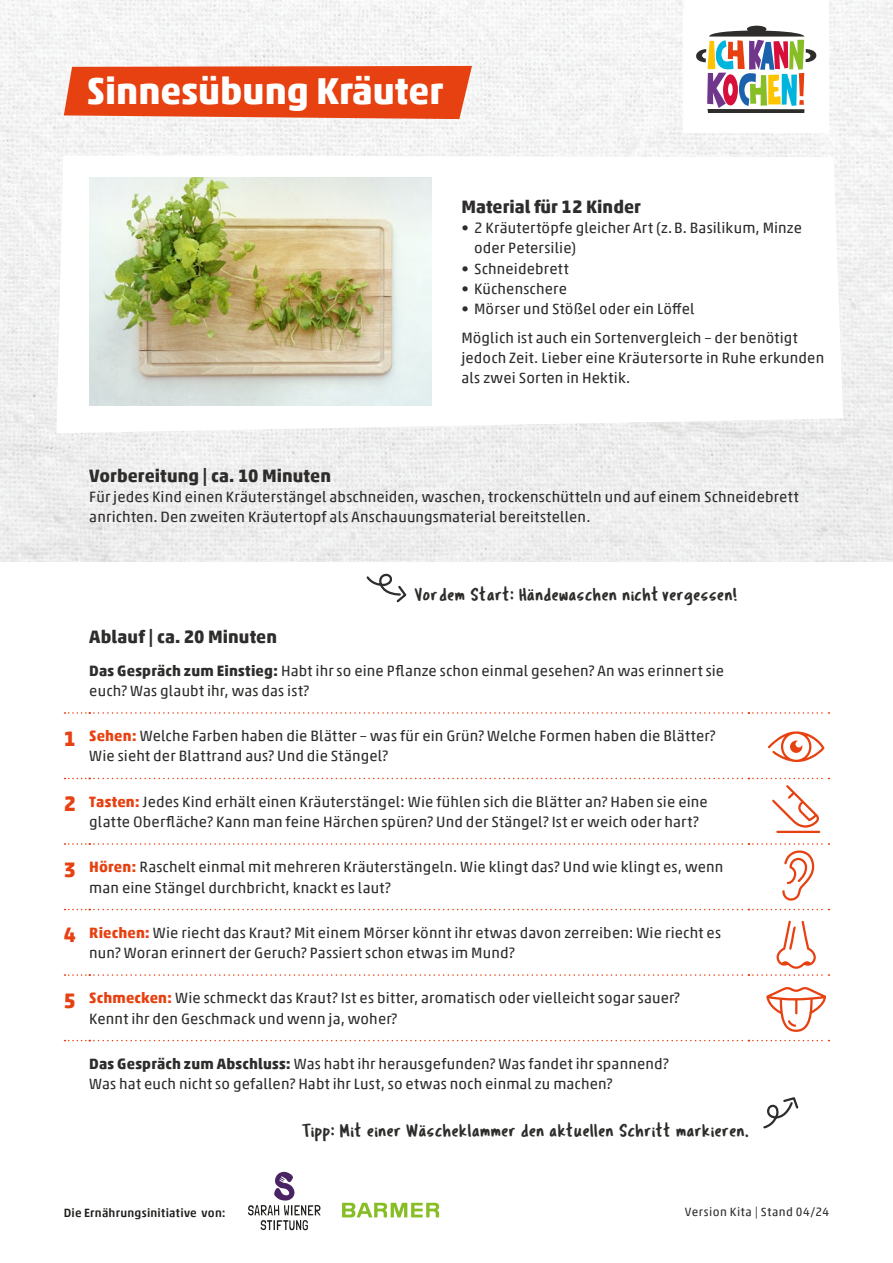
<style>
.page{position:relative;width:893px;height:1263px;background:#fff}
.page>*{position:absolute;margin:0;border:0;box-sizing:border-box;transform-origin:0 0}
.t1{font:700 37.5px "Akko Pro";color:#fff}
.t2{font:18.75px "Tragic Marker";letter-spacing:.025em;color:#2e2d2c}
.t3{font:700 18px "Akko Pro";letter-spacing:.005em;color:#2e2d2c}
.t4{font:15px/20.2px "Akko Pro";letter-spacing:.01em;color:#2e2d2c}
.t5{font:500 12px "Akko Pro";letter-spacing:.02em;color:#1d1d1b}
.t6{font:12px "Akko Pro";letter-spacing:.04em;color:#2e2d2c}
.s1{font-weight:700}
.s2{font-weight:700;font-size:21px;color:#e74111}
.s3{font-weight:700;color:#e74111}
</style>
<div class="page">
<img style="left:0;top:0;width:893px;height:561px">
<svg style="left:56px;top:155px;width:787px;height:278px"></svg>
<svg style="left:366px;top:573px;width:41px;height:30px"></svg>
<svg style="left:763px;top:1097px;width:36px;height:32px"></svg>
<svg style="left:766px;top:987px;width:60px;height:45px"></svg>
<svg style="left:768px;top:731px;width:56px;height:31px"></svg>
<hr style="left:776px;top:831px;width:44px;height:2px;background:#e74111">
<svg style="left:772px;top:785px;width:47px;height:43px"></svg>
<img style="left:89px;top:177px;width:343px;height:228px">
<svg style="left:64px;top:66px;width:408px;height:53px;background:#e74c1f"></svg>
<div style="left:684px;top:0;width:145px;height:131px;background:#fff"></div>
<div style="left:684px;top:9px;width:145px;height:124px;background:#fff"></div>
<svg style="left:696px;top:26px;width:120px;height:87px"></svg>
<svg style="left:65px;top:712px;width:764px;height:2px"></svg>
<svg style="left:65px;top:778px;width:764px;height:1px"></svg>
<svg style="left:65px;top:843px;width:764px;height:58px"></svg>
<svg style="left:65px;top:909px;width:764px;height:1px"></svg>
<svg style="left:65px;top:920px;width:764px;height:56px"></svg>
<svg style="left:65px;top:1040px;width:764px;height:1px"></svg>
<svg style="left:342px;top:1203px;width:97px;height:14px"></svg>
<svg style="left:248px;top:1172px;width:73px;height:58px"></svg>
<h1 class="t1" style="left:87px;top:68px;width:358px">Sinnesübung Kräuter</h1>
<p class="t3" style="left:461px;top:195px;width:181px">Material für 12 Kinder</p>
<p class="t4" style="left:474px;top:217px;width:329px;text-indent:-13px">• 2 Kräutertöpfe gleicher Art (z.B. Basilikum, Minze oder Petersilie)</p>
<p class="t4" style="left:461px;top:258px;width:109px">• Schneidebrett</p>
<p class="t4" style="left:461px;top:278px;width:107px">• Küchenschere</p>
<p class="t4" style="left:461px;top:294px;width:338px;line-height:28.8px">• Mörser und Stößel oder ein Löffel<br>Möglich ist auch ein Sortenvergleich – der benötigt</p>
<p class="t4" style="left:461px;top:347px;width:364px">jedoch Zeit. Lieber eine Kräutersorte in Ruhe erkunden als zwei Sorten in Hektik.</p>
<p class="t3" style="left:89px;top:465px;width:243px">Vorbereitung | ca. 10 Minuten</p>
<p class="t4" style="left:89px;top:487px;width:711px">Für jedes Kind einen Kräuterstängel abschneiden, waschen, trockenschütteln und auf einem Schneidebrett anrichten. Den zweiten Kräutertopf als Anschauungsmaterial bereitstellen.</p>
<p class="t3" style="left:89px;top:625px;width:189px">Ablauf | ca. 20 Minuten</p>
<p class="t2" style="left:415px;top:582px;width:324px">Vor dem Start: Händewaschen nicht vergessen!</p>
<p class="t4" style="left:89px;top:660px;width:636px"><span class="s1">Das Gespräch zum Einstieg:</span> Habt ihr so eine Pflanze schon einmal gesehen? An was erinnert sie euch? Was glaubt ihr, was das ist?</p>
<p class="t4" style="left:89px;top:726px;width:628px;text-indent:-26px"><span class="s2">1</span> <span class="s3">Sehen:</span> Welche Farben haben die Blätter – was für ein Grün? Welche Formen haben die Blätter?<br>Wie sieht der Blattrand aus? Und die Stängel?</p>
<p class="t4" style="left:89px;top:791px;width:620px;text-indent:-26px"><span class="s2">2</span> <span class="s3">Tasten:</span> Jedes Kind erhält einen Kräuterstängel: Wie fühlen sich die Blätter an? Haben sie eine glatte Oberfläche? Kann man feine Härchen spüren? Und der Stängel? Ist er weich oder hart?</p>
<p class="t4" style="left:89px;top:857px;width:636px;text-indent:-26px"><span class="s2">3</span> <span class="s3">Hören:</span> Raschelt einmal mit mehreren Kräuterstängeln. Wie klingt das? Und wie klingt es, wenn man eine Stängel durchbricht, knackt es laut?</p>
<p class="t4" style="left:89px;top:922px;width:633px;text-indent:-26px"><span class="s2">4</span> <span class="s3">Riechen:</span> Wie riecht das Kraut? Mit einem Mörser könnt ihr etwas davon zerreiben: Wie riecht es nun? Woran erinnert der Geruch? Passiert schon etwas im Mund?</p>
<p class="t4" style="left:89px;top:988px;width:592px;text-indent:-26px"><span class="s2">5</span> <span class="s3">Schmecken:</span> Wie schmeckt das Kraut? Ist es bitter, aromatisch oder vielleicht sogar sauer?<br>Kennt ihr den Geschmack und wenn ja, woher?</p>
<p class="t4" style="left:89px;top:1053px;width:581px"><span class="s1">Das Gespräch zum Abschluss:</span> Was habt ihr herausgefunden? Was fandet ihr spannend?<br>Was hat euch nicht so gefallen? Habt ihr Lust, so etwas noch einmal zu machen?</p>
<p class="t5" style="left:64px;top:1206px;width:164px">Die Ernährungsinitiative von:</p>
<p class="t2" style="left:303px;top:1118px;width:448px">Tipp: Mit einer Wäscheklammer den aktuellen Schritt markieren.</p>
<p class="t6" style="left:685px;top:1205px;width:146px">Version Kita | Stand 04/24</p>
</div>
